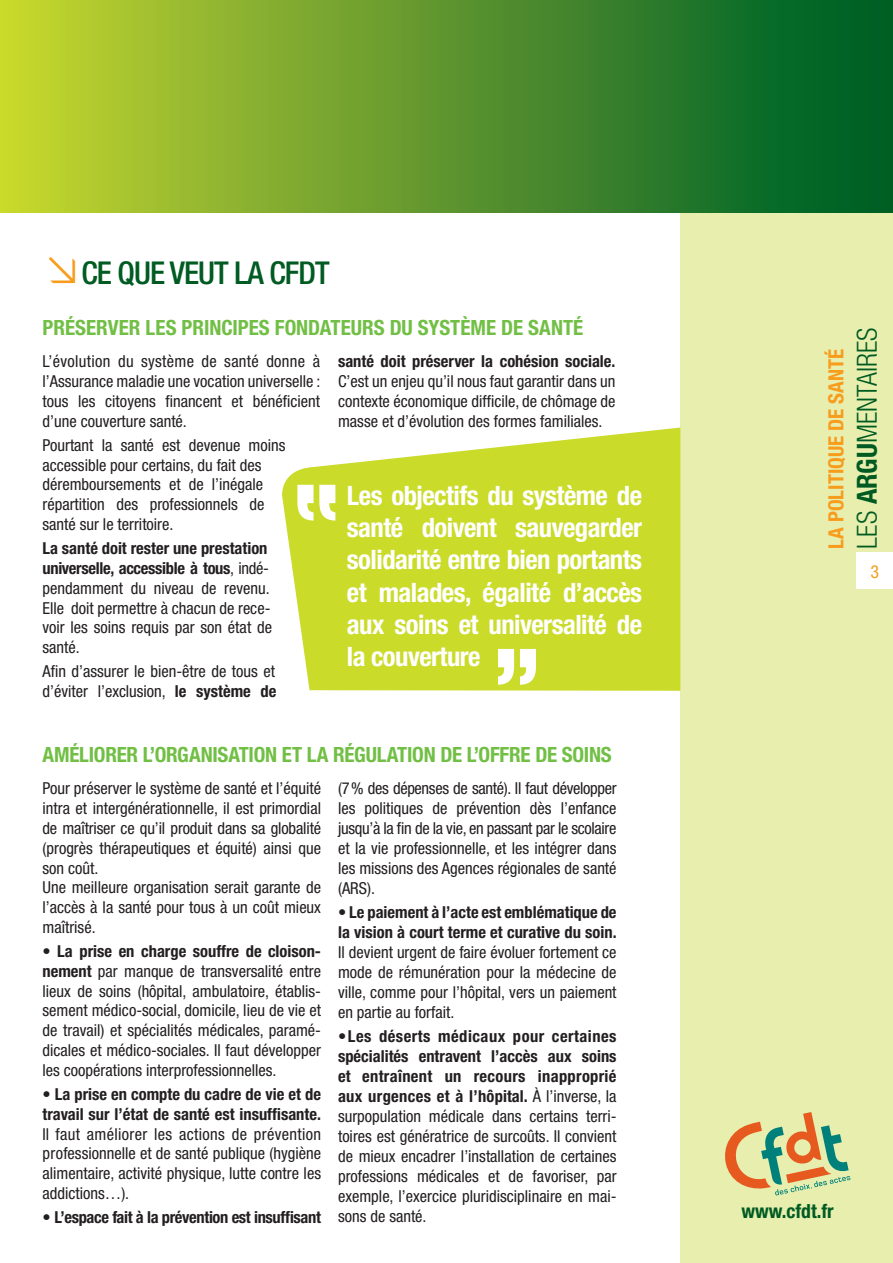
<style>
.page{position:relative;width:893px;height:1263px;background:#fff}
.page>*{position:absolute;margin:0;border:0;box-sizing:border-box;transform-origin:0 0}
.ours{font:900 condensed 95.7px "Helvetica Neue";color:#fff}
.ours-2{font:500 condensed 31.5px "Helvetica Neue";letter-spacing:-.03em;color:#005b22}
.t1{font:300 condensed 27.75px "Helvetica Neue";color:#005b22}
.ours-3{font:700 condensed 26.7px/32.1px "Helvetica Neue";letter-spacing:-.02em;color:#fff;text-align:justify}
.ours-4{font:700 condensed 21px "Helvetica Neue";letter-spacing:-.005em;color:#71bf44}
.t2{font:700 condensed 21px "Helvetica Neue";color:#f89c1c}
.t3{font:700 condensed 19.5px "Helvetica Neue";color:#005b22}
.t4{font:condensed 18px "Helvetica Neue";color:#f89c1c}
.ours-5{font:condensed 16.5px/19.8px "Helvetica Neue";color:#231f20;text-align:justify}
.ours-6{font:700 condensed 16.5px "Helvetica Neue";letter-spacing:-.02em;color:#231f20}
.s1{font-family:"DIN Regular Alternate";font-weight:400;font-stretch:normal;font-size:39px;color:#f89c1c}
.s2{font-weight:700}
.s3{font-weight:400}
</style>
<div class="page">
<div style="left:680px;top:0;width:213px;height:1263px;background:#e7eeae"></div>
<div style="left:0;top:0;width:893px;height:213px;background:linear-gradient(to right,#c8d531,#005928)"></div>
<div style="left:857px;top:553px;width:36px;height:36px;background:#fff"></div>
<svg style="left:725px;top:1112px;width:126px;height:83px"></svg>
<svg style="left:282px;top:427px;width:398px;height:264px;background:#d0df42"></svg>
<svg style="left:297px;top:485px;width:38px;height:36px"></svg>
<p class="ours-2" style="left:43px;top:254px;width:289px"><span class="s1">≥</span>CE QUE VEUT LA CFDT</p>
<p class="ours-4" style="left:43px;top:314px;width:542px">PRÉSERVER LES PRINCIPES FONDATEURS DU SYSTÈME DE SANTÉ</p>
<p class="ours-5" style="left:43px;top:351px;width:280px">L’évolution du système de santé donne à l’Assurance maladie une vocation universelle :</p>
<p class="ours-5" style="left:43px;top:391px;width:279px">tous les citoyens financent et bénéficient d’une couverture santé.</p>
<p class="ours-5" style="left:43px;top:435px;width:245px;text-align:left">Pourtant la santé est devenue moins accessible pour certains, du fait des déremboursements et de l’inégale répartition des professionnels de santé sur le territoire.</p>
<p class="ours-5" style="left:43px;top:538px;width:231px;text-align:left"><span class="s2">La santé doit rester une prestation universelle, accessible à tous</span>, indé&shy;pendamment du niveau de revenu.<br>Elle doit permettre à chacun de rece&shy;voir les soins requis par son état de santé.</p>
<p class="ours-5" style="left:43px;top:661px;width:236px">Afin d’assurer le bien-être de tous et d’éviter l’exclusion, <span class="s2">le système de</span></p>
<p class="ours-5" style="left:338px;top:351px;width:279px"><span class="s2">santé doit préserver la cohésion sociale.<br></span>C’est un enjeu qu’il nous faut garantir dans un contexte économique difficile, de chômage de masse et d’évolution des formes familiales.</p>
<p class="ours-3" style="left:347px;top:479px;width:297px">Les objectifs du système de santé doivent sauvegarder solidarité entre bien portants et malades, égalité d’accès aux soins et universalité de la couverture</p>
<p class="ours" style="left:540px;top:709px;width:48px;rotate:-180deg">“</p>
<p class="ours-4" style="left:43px;top:742px;width:571px">AMÉLIORER L’ORGANISATION ET LA RÉGULATION DE L’OFFRE DE SOINS</p>
<p class="ours-5" style="left:43px;top:778px;width:280px">Pour préserver le système de santé et l’équité intra et intergénérationnelle, il est primordial de maîtriser ce qu’il produit dans sa globalité (progrès thérapeutiques et équité) ainsi que son coût.</p>
<p class="ours-5" style="left:43px;top:877px;width:280px">Une meilleure organisation serait garante de l’accès à la santé pour tous à un coût mieux maîtrisé.</p>
<p class="ours-5" style="left:43px;top:941px;width:280px">• <span class="s2">La prise en charge souffre de cloison&shy;nement</span> par manque de transversalité entre lieux de soins (hôpital, ambulatoire, établis&shy;sement médico-social, domicile, lieu de vie et de travail) et spécialités médicales, paramé&shy;dicales et médico-sociales. Il faut développer les coopérations interprofessionnelles.</p>
<p class="ours-5" style="left:43px;top:1084px;width:280px">• <span class="s2">La prise en compte du cadre de vie et de travail sur l’état de santé est insuffisante.<br></span>Il faut améliorer les actions de prévention professionnelle et de santé publique (hygiène alimentaire, activité physique, lutte contre les addictions…).</p>
<p class="ours-6" style="left:43px;top:1207px;width:280px"><span class="s3">•</span> L’espace fait à la prévention est insuffisant</p>
<p class="ours-5" style="left:338px;top:778px;width:280px">(7% des dépenses de santé). Il faut développer les politiques de prévention dès l’enfance jusqu’à la fin de la vie, en passant par le scolaire et la vie professionnelle, et les intégrer dans les missions des Agences régionales de santé (ARS).</p>
<p class="ours-5" style="left:338px;top:902px;width:280px">• <span class="s2">Le paiement à l’acte est emblématique de la vision à court terme et curative du soin.<br></span>Il devient urgent de faire évoluer fortement ce mode de rémunération pour la médecine de ville, comme pour l’hôpital, vers un paiement en partie au forfait.</p>
<p class="ours-5" style="left:338px;top:1026px;width:280px">• <span class="s2">Les déserts médicaux pour certaines spécialités entravent l’accès aux soins et entraînent un recours inapproprié aux urgences et à l’hôpital.</span> À l’inverse, la surpopulation médicale dans certains terri&shy;toires est génératrice de surcoûts. Il convient de mieux encadrer l’installation de certaines professions médicales et de favoriser, par exemple, l’exercice pluridisciplinaire en mai&shy;sons de santé.</p>
<p class="t2" style="left:823px;top:549px;width:201px;rotate:-90deg">LA POLITIQUE DE SANTÉ</p>
<p class="t1" style="left:851px;top:549px;width:222px;rotate:-90deg">LES <span class="s2">ARGU</span>MENTAIRES</p>
<p class="t4" style="left:871px;top:561px;width:10px">3</p>
<p class="t3" style="left:741px;top:1200px;width:94px">www.cfdt.fr</p>
</div>
